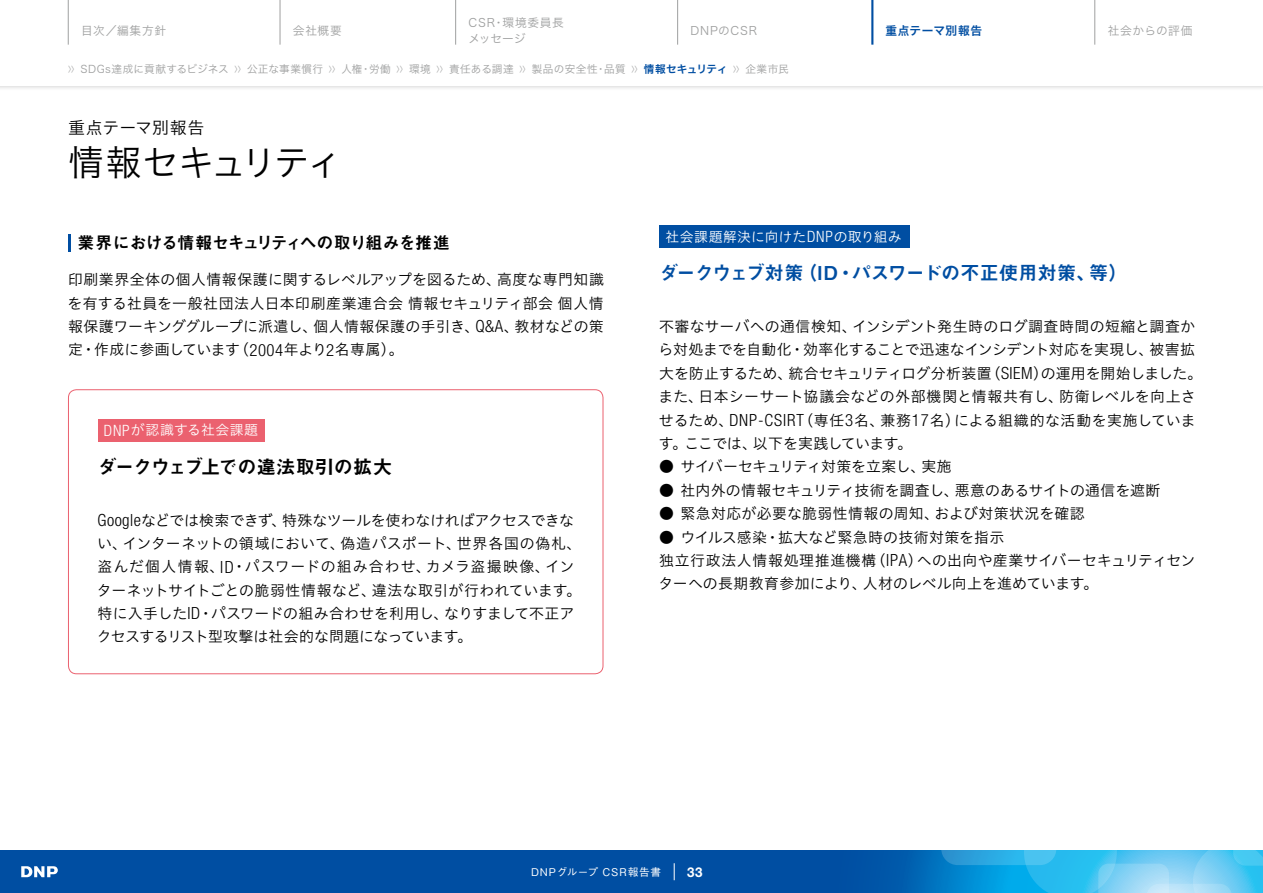
<style>
.page{position:relative;width:1263px;height:893px;background:#fff}
.page>*{position:absolute;margin:0;border:0;box-sizing:border-box;transform-origin:0 0}
.t1{font:36.15px "Hiragino UD Sans Std N W3";letter-spacing:-.08em;color:#000}
.t2{font:19.2px "Midashi Go Pr 6 MB31";letter-spacing:-.015em;color:#004ea2}
.t3{font:19.2px "Midashi Go Pr 6 MB31";letter-spacing:-.02em;color:#000}
.t4{font:16.95px "Midashi Go Pr 6 MB31";letter-spacing:-.045em;color:#000}
.t5{font:16.95px "Hiragino UD Sans Std N W3";letter-spacing:.01em;color:#000}
.t6{font:14.85px/23.4px "Hiragino UD Sans Std N W3";letter-spacing:.005em;color:#000}
.t7{font:14.85px "Hiragino UD Sans Std N W3";letter-spacing:.03em;color:#000}
.t8{font:14.85px "Hiragino UD Sans Std N W3";letter-spacing:-.035em;color:#000}
.t9{font:13.8px "Hiragino UD Sans Std N W3";letter-spacing:.01em;color:#fff}
.t10{font:13.8px "Hiragino UD Sans Std N W3";letter-spacing:.035em;color:#fff}
.t11{font:700 13.5px "Helvetica Neue LT Std";color:#fff}
.t12{font:11.7px/15.9px "Hira Kaku Pro W3";letter-spacing:.06em;color:#9fa0a0}
.t13{font:11.7px "Hira Kaku Pro W6";letter-spacing:.055em;color:#004ea2}
.t14{font:10.65px "Hira Kaku Pro W3";letter-spacing:.04em;color:#9fa0a0}
.t15{font:500 10.65px "Gothic BBB Pr 6";letter-spacing:.07em;color:#fff}
.s1{font-size:7.5px}
.s2{font-family:"Hira Kaku Pro W6";color:#004ea2}
.s3{font-family:"Helvetica Neue LT Std";font-weight:300;font-stretch:condensed;font-size:16.8px}
.s4{font-family:"Helvetica Neue LT Std";font-weight:300;font-stretch:condensed;font-size:15.6px}
</style>
<div class="page">
<div style="left:0;top:850px;width:1263px;height:43px;background:#004ea2"></div>
<svg style="left:941px;top:850px;width:322px;height:43px"></svg>
<div style="left:0;top:0;width:1263px;height:91px;background:#000;opacity:.15"></div>
<div style="left:0;top:0;width:1263px;height:85px;background:#fff"></div>
<svg style="left:21px;top:866px;width:37px;height:11px"></svg>
<svg style="left:674px;top:863px;width:1px;height:17px"></svg>
<hr style="left:68px;top:0;width:1px;height:45px;background:#9fa0a0">
<hr style="left:280px;top:0;width:1px;height:45px;background:#9fa0a0">
<hr style="left:677px;top:0;width:1px;height:45px;background:#9fa0a0">
<hr style="left:871px;top:0;width:2px;height:45px;background:#004ea2">
<hr style="left:1094px;top:0;width:1px;height:45px;background:#9fa0a0">
<hr style="left:455px;top:0;width:1px;height:45px;background:#9fa0a0">
<svg style="left:68px;top:234px;width:2px;height:17px"></svg>
<div style="left:68px;top:389px;width:535px;height:285px;border:1px solid #eb616f;border-radius:8px"></div>
<div style="left:98px;top:419px;width:166px;height:22px;background:#eb616f"></div>
<div style="left:659px;top:225px;width:251px;height:23px;background:#004ea2"></div>
<p class="t12" style="left:469px;top:14px;width:97px">CSR・環境委員長メッセージ</p>
<p class="t14" style="left:68px;top:59px;width:722px"><span class="s1">〉〉</span> SDGs達成に貢献するビジネス <span class="s1">〉〉</span> 公正な事業慣行 <span class="s1">〉〉</span> 人権・労働 <span class="s1">〉〉</span> 環境 <span class="s1">〉〉</span> 責任ある調達 <span class="s1">〉〉</span> 製品の安全性・品質 <span class="s1">〉〉</span> <span class="s2">情報セキュリティ</span> <span class="s1">〉〉</span> 企業市民</p>
<p class="t12" style="left:81px;top:22px;width:86px">目次／編集方針</p>
<p class="t12" style="left:293px;top:22px;width:50px">会社概要</p>
<p class="t12" style="left:691px;top:22px;width:68px">DNPのCSR</p>
<p class="t13" style="left:885px;top:20px;width:98px">重点テーマ別報告</p>
<p class="t12" style="left:1108px;top:22px;width:86px">社会からの評価</p>
<p class="t5" style="left:68px;top:115px;width:138px">重点テーマ別報告</p>
<h1 class="t1" style="left:68px;top:135px;width:276px">情報セキュリティ</h1>
<p class="t4" style="left:78px;top:229px;width:374px">業界における情報セキュリティへの取り組みを推進</p>
<p class="t6" style="left:68px;top:267px;width:538px;text-align:justify">印刷業界全体の個人情報保護に関するレベルアップを図るため、高度な専門知識を有する社員を一般社団法人日本印刷産業連合会情報セキュリティ部会個人情報保護ワーキンググループに派遣し、個人情報保護の手引き、<span class="s3">Q&amp;A</span>、教材などの策定・作成に参画しています（<span class="s3">2004</span>年より<span class="s3">2</span>名専属）。</p>
<p class="t10" style="left:104px;top:420px;width:156px"><span class="s4">DNP</span>が認識する社会課題</p>
<p class="t3" style="left:98px;top:451px;width:296px">ダークウェブ上での違法取引の拡大</p>
<p class="t6" style="left:97px;top:507px;width:486px"><span class="s3">Google</span>などでは検索できず、特殊なツールを使わなければアクセスできない、インターネットの領域において、偽造パスポート、世界各国の偽札、盗んだ個人情報、<span class="s3">ID</span>・パスワードの組み合わせ、カメラ盗撮映像、インターネットサイトごとの脆弱性情報など、違法な取引が行われています。特に入手した<span class="s3">ID</span>・パスワードの組み合わせを利用し、なりすまして不正アクセスするリスト型攻撃は社会的な問題になっています。</p>
<p class="t9" style="left:665px;top:226px;width:238px">社会課題解決に向けた<span class="s4">DNP</span>の取り組み</p>
<p class="t2" style="left:659px;top:258px;width:470px">ダークウェブ対策（ID・パスワードの不正使用対策、等）</p>
<p class="t6" style="left:658px;top:314px;width:545px">不審なサーバへの通信検知、インシデント発生時のログ調査時間の短縮と調査から対処までを自動化・効率化することで迅速なインシデント対応を実現し、被害拡大を防止するため、統合セキュリティログ分析装置（<span class="s3">SIEM</span>）の運用を開始しました。また、日本シーサート協議会などの外部機関と情報共有し、防衛レベルを向上させるため、<span class="s3">DNP-CSIRT</span>（専任<span class="s3">3</span>名、兼務<span class="s3">17</span>名）による組織的な活動を実施しています。ここでは、以下を実践しています。</p>
<p class="t8" style="left:659px;top:455px;width:294px">● サイバーセキュリティ対策を立案し、実施</p>
<p class="t6" style="left:659px;top:478px;width:503px">● 社内外の情報セキュリティ技術を調査し、悪意のあるサイトの通信を遮断</p>
<p class="t7" style="left:659px;top:502px;width:427px">● 緊急対応が必要な脆弱性情報の周知、および対策状況を確認</p>
<p class="t6" style="left:658px;top:524px;width:538px">● ウイルス感染・拡大など緊急時の技術対策を指示<br>独立行政法人情報処理推進機構（<span class="s3">IPA</span>）への出向や産業サイバーセキュリティセンターへの長期教育参加により、人材のレベル向上を進めています。</p>
<p class="t15" style="left:531px;top:863px;width:132px">DNPグループ CSR報告書</p>
<p class="t11" style="left:687px;top:863px;width:17px">33</p>
</div>
